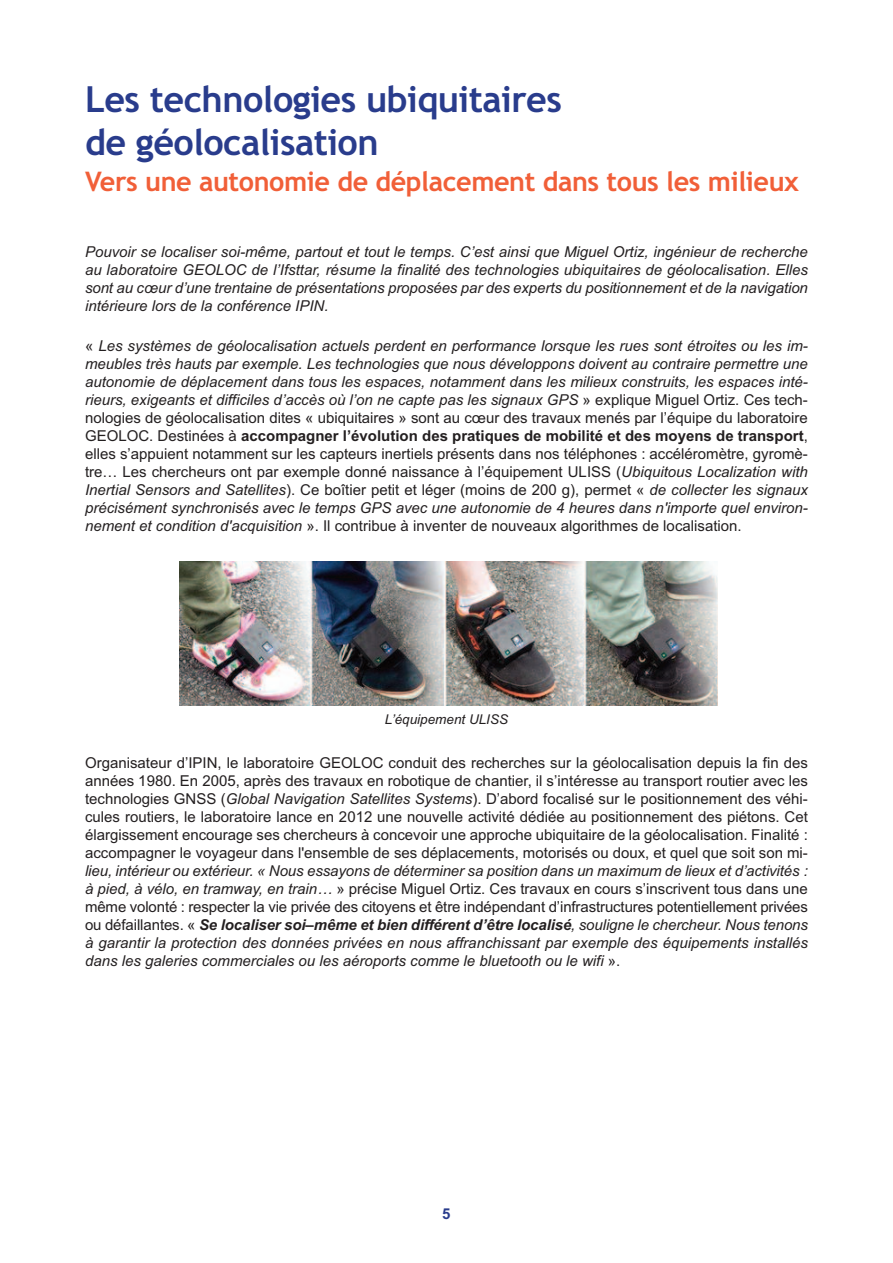
<style>
.page{position:relative;width:893px;height:1263px;background:#fff}
.page>*{position:absolute;margin:0;border:0;box-sizing:border-box;transform-origin:0 0}
.t1{font:700 36px/43.2px "Trebuchet MS";letter-spacing:-.015em;color:#293c8c}
.t2{font:700 27px "Trebuchet MS";letter-spacing:-.015em;color:#f15f38}
.t3{font:italic 15px/18px "Arial";color:#231f20;text-align:justify}
.t4{font:15px/18px "Arial";color:#231f20;text-align:justify}
.t5{font:700 15px "Arial";color:#293c8c}
.t6{font:italic 13.5px "Arial";color:#231f20}
.s1{font-style:normal}
.s2{font-weight:700;font-style:normal}
.s3{font-style:italic}
.s4{font-weight:700}
</style>
<div class="page">
<img style="left:180px;top:561px;width:538px;height:144px">
<h1 class="t1" style="left:85px;top:78px;width:478px">Les technologies ubiquitaires de géolocalisation</h1>
<h2 class="t2" style="left:85px;top:166px;width:716px">Vers une autonomie de déplacement dans tous les milieux</h2>
<p class="t3" style="left:85px;top:243px;width:724px">Pouvoir se localiser soi-même, partout et tout le temps. C’est ainsi que Miguel Ortiz, ingénieur de recherche au laboratoire GEOLOC de l’Ifsttar, résume la finalité des technologies ubiquitaires de géolocalisation. Elles sont au cœur d’une trentaine de présentations proposées par des experts du positionnement et de la navigation intérieure lors de la conférence IPIN.</p>
<p class="t3" style="left:85px;top:336px;width:724px"><span class="s1">«</span> Les systèmes de géolocalisation actuels perdent en performance lorsque les rues sont étroites ou les im&shy;meubles très hauts par exemple. Les technologies que nous développons doivent au contraire permettre une autonomie de déplacement dans tous les espaces, notamment dans les milieux construits, les espaces inté&shy;rieurs, exigeants et difficiles d’accès où l’on ne capte pas les signaux GPS <span class="s1">» explique Miguel Ortiz. Ces tech&shy;nologies de géolocalisation dites « ubiquitaires » sont au cœur des travaux menés par l’équipe du laboratoire GEOLOC. Destinées à</span> <span class="s2">accompagner l’évolution des pratiques de mobilité et des moyens de transport</span><span class="s1">, elles s’appuient notamment sur les capteurs inertiels présents dans nos téléphones : accéléromètre, gyromè&shy;tre… Les chercheurs ont par exemple donné naissance à l’équipement ULISS (</span>Ubiquitous Localization with Inertial Sensors and Satellites<span class="s1">). Ce boîtier petit et léger (moins de 200 g), permet «</span> de collecter les signaux précisément synchronisés avec le temps GPS avec une autonomie de 4 heures dans n'importe quel environ&shy;nement et condition d'acquisition <span class="s1">». Il contribue à inventer de nouveaux algorithmes de localisation.</span></p>
<p class="t6" style="left:385px;top:712px;width:125px">L’équipement ULISS</p>
<p class="t4" style="left:85px;top:754px;width:724px">Organisateur d’IPIN, le laboratoire GEOLOC conduit des recherches sur la géolocalisation depuis la fin des années 1980. En 2005, après des travaux en robotique de chantier, il s’intéresse au transport routier avec les technologies GNSS (<span class="s3">Global Navigation Satellites Systems</span>). D’abord focalisé sur le positionnement des véhi&shy;cules routiers, le laboratoire lance en 2012 une nouvelle activité dédiée au positionnement des piétons. Cet élargissement encourage ses chercheurs à concevoir une approche ubiquitaire de la géolocalisation. Finalité : accompagner le voyageur dans l'ensemble de ses déplacements, motorisés ou doux, et quel que soit son mi-</p>
<p class="t3" style="left:85px;top:862px;width:724px">lieu, intérieur ou extérieur. « Nous essayons de déterminer sa position dans un maximum de lieux et d’activités : à pied, à vélo, en tramway, en train… <span class="s1">» précise Miguel Ortiz. Ces travaux en cours s’inscrivent tous dans une même volonté : respecter la vie privée des citoyens et être indépendant d’infrastructures potentiellement privées ou défaillantes. «</span> <span class="s4">Se localiser soi–même et bien différent d’être localisé</span>, souligne le chercheur. Nous tenons à garantir la protection des données privées en nous affranchissant par exemple des équipements installés dans les galeries commerciales ou les aéroports comme le bluetooth ou le wifi <span class="s1">».</span></p>
<p class="t5" style="left:442px;top:1205px;width:10px">5</p>
</div>
